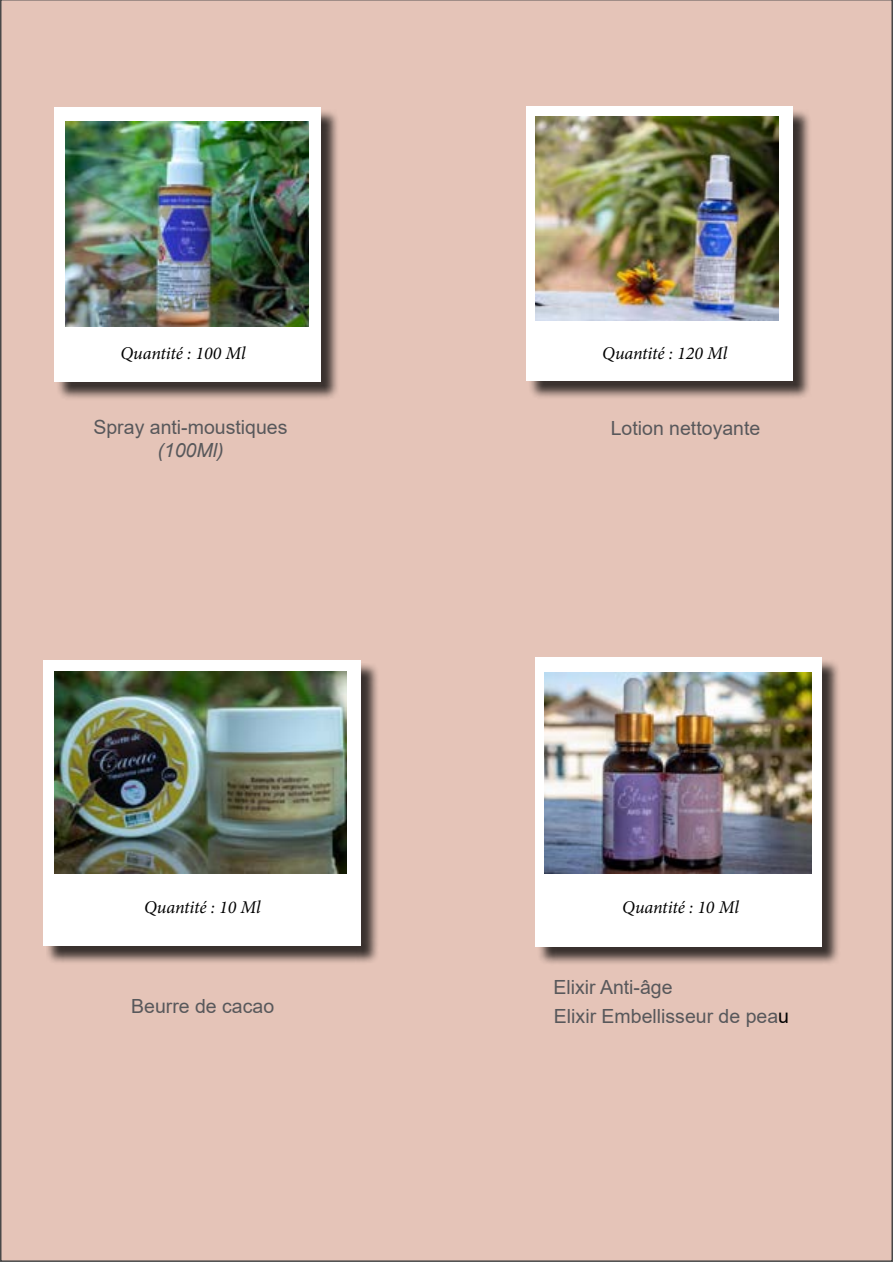
<style>
.page{position:relative;width:893px;height:1263px;background:#fff}
.page>*{position:absolute;margin:0;border:0;box-sizing:border-box;transform-origin:0 0}
.t1{font:19.5px/28.7px "Arial";color:#58585b}
.t2{font:italic 19.5px "Arial";color:#58585b}
.t3{font:italic 18px "Minion Pro";letter-spacing:-.01em;color:#000}
.s1{color:#000}
</style>
<div class="page">
<div style="left:0;top:0;width:893px;height:1262px;background:#e5c4b8"></div>
<div style="left:57px;top:110px;width:283px;height:291px;background:#000;opacity:.75"></div>
<div style="left:54px;top:107px;width:267px;height:274px;background:#fff"></div>
<div style="left:528px;top:109px;width:284px;height:291px;background:#000;opacity:.75"></div>
<div style="left:526px;top:107px;width:266px;height:274px;background:#fff"></div>
<img style="left:65px;top:122px;width:243px;height:204px">
<img style="left:535px;top:116px;width:244px;height:205px">
<div style="left:46px;top:663px;width:334px;height:301px;background:#000;opacity:.75"></div>
<div style="left:43px;top:660px;width:318px;height:286px;background:#fff"></div>
<img style="left:54px;top:671px;width:293px;height:202px">
<div style="left:538px;top:660px;width:303px;height:306px;background:#000;opacity:.75"></div>
<div style="left:535px;top:657px;width:286px;height:289px;background:#fff"></div>
<img style="left:545px;top:672px;width:267px;height:201px">
<p class="t3" style="left:120px;top:341px;width:127px">Quantité : 100 Ml</p>
<p class="t3" style="left:602px;top:341px;width:127px">Quantité : 120 Ml</p>
<p class="t1" style="left:93px;top:412px;width:195px">Spray anti-moustiques</p>
<p class="t2" style="left:157px;top:437px;width:68px">(100Ml)</p>
<p class="t3" style="left:144px;top:895px;width:118px">Quantité : 10 Ml</p>
<p class="t1" style="left:131px;top:992px;width:145px">Beurre de cacao</p>
<p class="t1" style="left:611px;top:414px;width:151px">Lotion nettoyante</p>
<p class="t3" style="left:622px;top:895px;width:118px">Quantité : 10 Ml</p>
<p class="t1" style="left:553px;top:973px;width:237px">Elixir Anti-âge<br>Elixir Embellisseur de pea<span class="s1">u</span></p>
</div>
